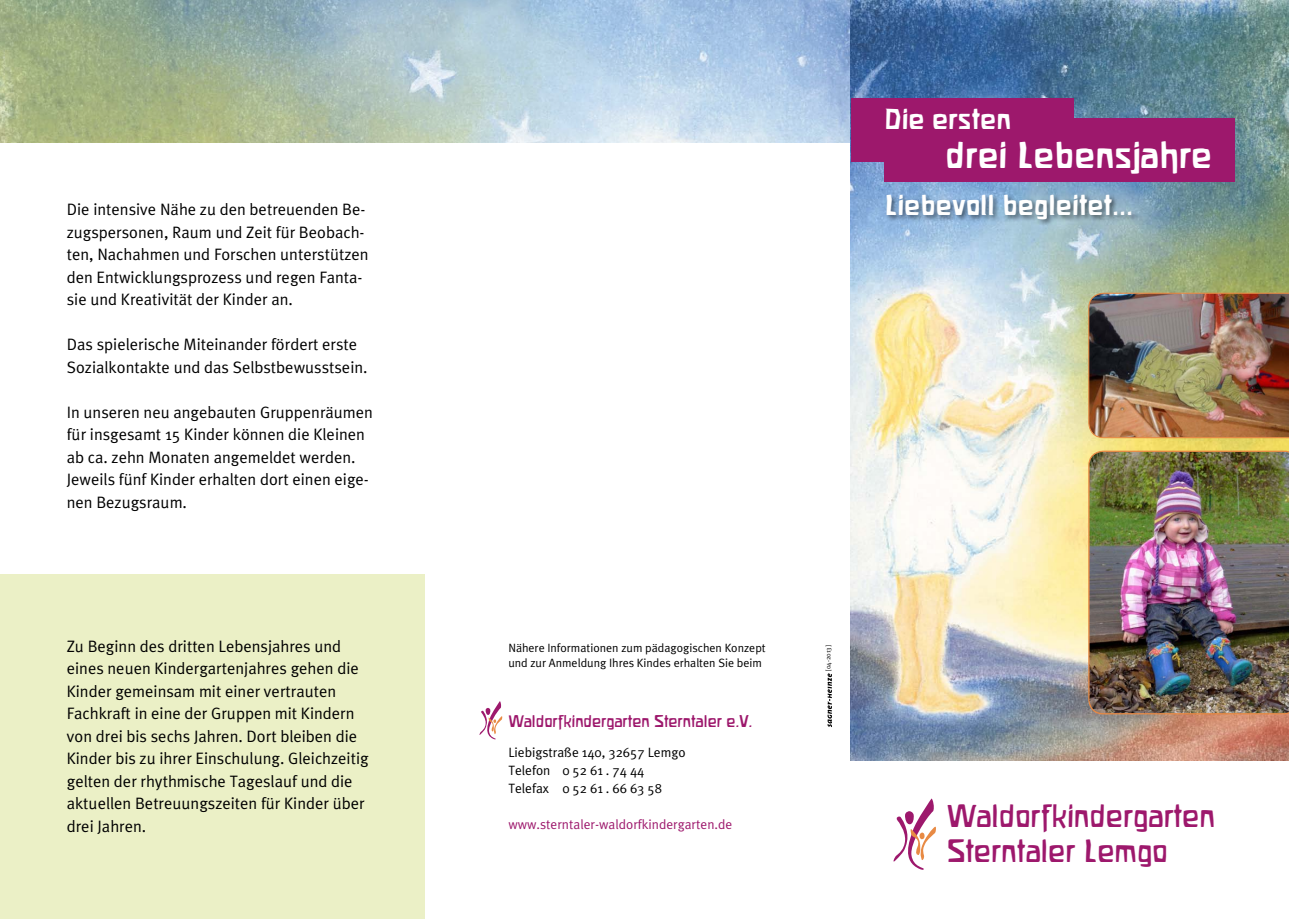
<style>
.page{position:relative;width:1289px;height:919px;background:#fff}
.page>*{position:absolute;margin:0;border:0;box-sizing:border-box;transform-origin:0 0}
.t1{font:33px "Waldorfschriftbold";color:#fff}
.t2{font:28.5px/34.2px "Waldorfschrift";color:#9d186c}
.t3{font:25.5px "Waldorfschriftbold";color:#fff}
.t4{font:16.5px/22.5px "Meta Plus OT Normal";color:#000}
.t5{font:15px "Waldorfschrift";color:#9d186c}
.t6{font:13.5px/18px "Meta Plus OT Normal";color:#000}
.t7{font:13.5px "Meta Plus OT Normal";color:#9d186c}
.t8{font:12px/14.4px "Meta Plus OT Normal";color:#000}
.t9{font:6.45px "Meta Plus OT Normal";color:#000}
</style>
<div class="page">
<img style="left:0;top:0;width:850px;height:142px">
<img style="left:850px;top:0;width:438px;height:760px">
<img style="left:1088px;top:450px;width:200px;height:264px">
<svg style="left:893px;top:798px;width:42px;height:71px"></svg>
<div style="left:850px;top:99px;width:223px;height:63px;background:#9d186c"></div>
<div style="left:884px;top:118px;width:350px;height:63px;background:#9d186c"></div>
<div style="left:884px;top:193px;width:254px;height:33px;background:#000;opacity:.5"></div>
<div style="left:0;top:574px;width:425px;height:344px;background:#ebf0c6"></div>
<svg style="left:479px;top:701px;width:23px;height:38px"></svg>
<img style="left:1088px;top:293px;width:200px;height:145px">
<svg style="left:827px;top:673px;width:5px;height:54px"></svg>
<h3 class="t3" style="left:884px;top:104px;width:128px">Die ersten</h3>
<h1 class="t1" style="left:945px;top:135px;width:268px">drei Lebensjahre</h1>
<p class="t4" style="left:67px;top:198px;width:300px">Die intensive Nähe zu den betreuenden Be-</p>
<h3 class="t3" style="left:884px;top:189px;width:250px">Liebevoll begleitet...</h3>
<p class="t4" style="left:67px;top:220px;width:303px">zugspersonen, Raum und Zeit für Beobach&shy;ten, Nachahmen und Forschen unterstützen den Entwicklungsprozess und regen Fanta&shy;sie und Kreativität der Kinder an.</p>
<p class="t4" style="left:67px;top:333px;width:302px">Das spielerische Miteinander fördert erste<br>Sozialkontakte und das Selbstbewusstsein.</p>
<p class="t4" style="left:67px;top:400px;width:308px">In unseren neu angebauten Gruppenräumen für insgesamt 15 Kinder können die Kleinen ab ca. zehn Monaten angemeldet werden.<br>Jeweils fünf Kinder erhalten dort einen eige&shy;nen Bezugsraum.</p>
<p class="t4" style="left:67px;top:634px;width:303px">Zu Beginn des dritten Lebensjahres und eines neuen Kindergartenjahres gehen die Kinder gemeinsam mit einer vertrauten Fachkraft in eine der Gruppen mit Kindern von drei bis sechs Jahren. Dort bleiben die Kinder bis zu ihrer Einschulung. Gleichzeitig gelten der rhythmische Tageslauf und die aktuellen Betreuungszeiten für Kinder über drei Jahren.</p>
<p class="t8" style="left:508px;top:640px;width:259px">Nähere Informationen zum pädagogischen Konzept und zur Anmeldung Ihres Kindes erhalten Sie beim</p>
<p class="t5" style="left:508px;top:711px;width:245px">Waldorfkindergarten Sterntaler e.V.</p>
<p class="t6" style="left:508px;top:742px;width:179px">Liebigstraße 140, 32657 Lemgo<br>Telefon 0 52 61 . 74 44<br>Telefax 0 52 61 . 66 63 58</p>
<p class="t7" style="left:508px;top:816px;width:225px">www.sterntaler-waldorfkindergarten.de</p>
<p class="t9" style="left:824px;top:670px;width:27px;rotate:-90deg">[04-2013]</p>
<h2 class="t2" style="left:946px;top:799px;width:270px">Waldorfkindergarten<br>Sterntaler Lemgo</h2>
</div>
